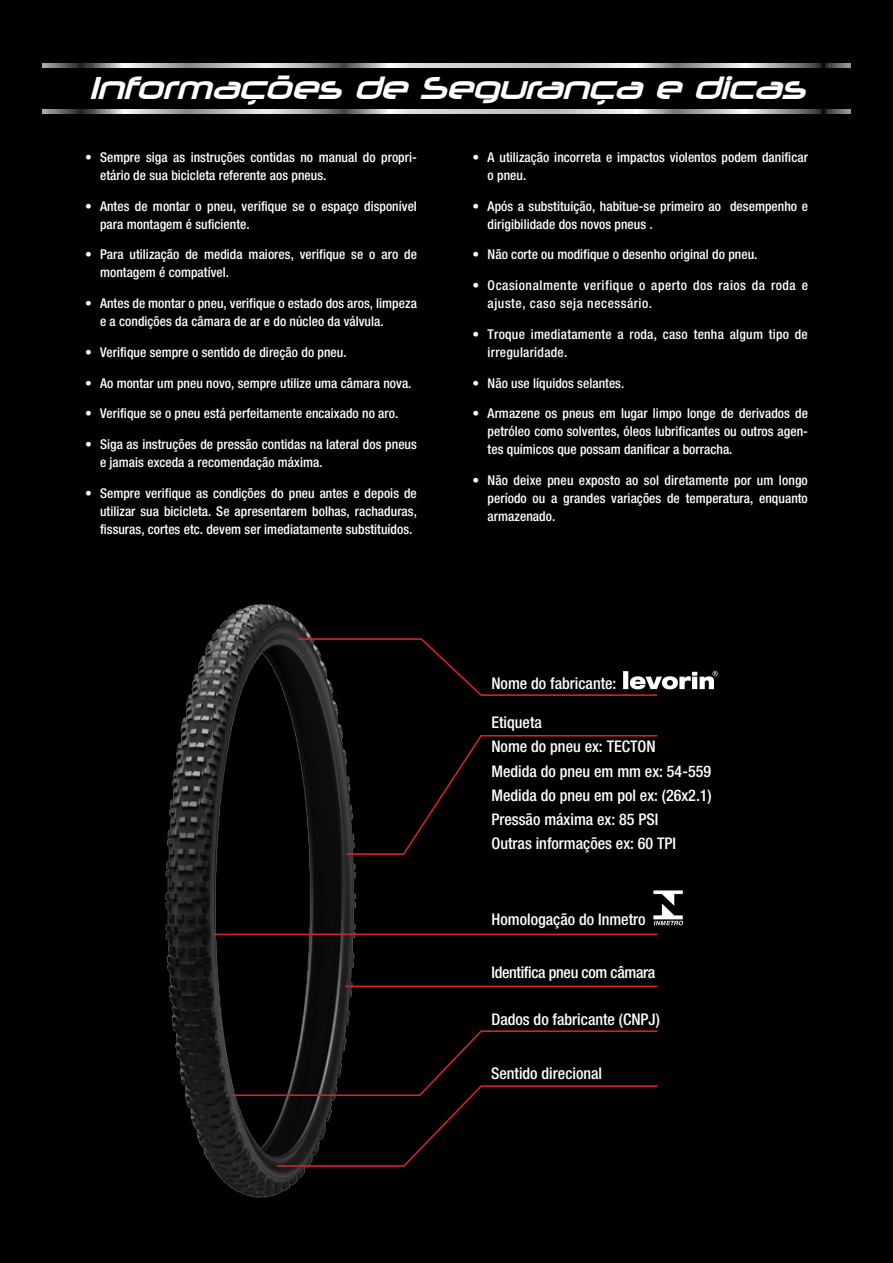
<style>
.page{position:relative;width:893px;height:1263px;background:#000}
.page>*{position:absolute;margin:0;border:0;box-sizing:border-box;transform-origin:0 0}
.t1{font:italic 30px "Neuropolitical";color:#fff}
.t2{font:500 condensed 16.05px/24px "Helvetica Neue";color:#fff}
.t3{font:500 condensed 16.05px "Helvetica Neue";letter-spacing:-.02em;color:#fff}
.t4{font:500 condensed 13.5px/18px "Helvetica Neue";letter-spacing:.005em;color:#fff}
.t5{font:500 condensed 13.5px/18px "Helvetica Neue";letter-spacing:.04em;color:#fff}
</style>
<div class="page">
<hr style="left:891px;top:51px;width:2px;height:1212px;background:#000">
<svg style="left:43px;top:110px;width:807px;height:3px;background:#b0b1b3"></svg>
<svg style="left:43px;top:64px;width:807px;height:3px;background:#b0b1b3"></svg>
<img style="left:152px;top:589px;width:211px;height:616px">
<div style="left:345px;top:734px;width:314px;height:122px;background:#000"></div>
<hr style="left:213px;top:933px;width:444px;height:2px;background:#d2232a">
<hr style="left:345px;top:985px;width:312px;height:2px;background:#d2232a">
<svg style="left:231px;top:1029px;width:428px;height:138px;background:#0a0505"></svg>
<svg style="left:297px;top:637px;width:421px;height:60px;background:#100c0c"></svg>
<svg style="left:653px;top:890px;width:30px;height:35px"></svg>
<h1 class="t1" style="left:90px;top:69px;width:727px">Informações de Segurança e dicas</h1>
<p class="t4" style="left:100px;top:148px;width:318px;text-indent:-15px">• Sempre siga as instruções contidas no manual do propri&shy;etário de sua bicicleta referente aos pneus.</p>
<p class="t4" style="left:100px;top:197px;width:318px;text-indent:-15px">• Antes de montar o pneu, verifique se o espaço disponível para montagem é suficiente.</p>
<p class="t4" style="left:100px;top:245px;width:318px;text-indent:-15px">• Para utilização de medida maiores, verifique se o aro de montagem é compatível.</p>
<p class="t4" style="left:100px;top:294px;width:318px;text-indent:-15px">• Antes de montar o pneu, verifique o estado dos aros, limpeza e a condições da câmara de ar e do núcleo da válvula.</p>
<p class="t4" style="left:85px;top:343px;width:263px">• Verifique sempre o sentido de direção do pneu.</p>
<p class="t4" style="left:85px;top:374px;width:328px">• Ao montar um pneu novo, sempre utilize uma câmara nova.</p>
<p class="t4" style="left:85px;top:404px;width:315px">• Verifique se o pneu está perfeitamente encaixado no aro.</p>
<p class="t4" style="left:100px;top:435px;width:318px;text-indent:-15px">• Siga as instruções de pressão contidas na lateral dos pneus e jamais exceda a recomendação máxima.</p>
<p class="t4" style="left:100px;top:484px;width:318px;text-align:justify;text-indent:-15px">• Sempre verifique as condições do pneu antes e depois de utilizar sua bicicleta. Se apresentarem bolhas, rachaduras, fissuras, cortes etc. devem ser imediatamente substituídos.</p>
<p class="t4" style="left:488px;top:148px;width:322px;text-indent:-15px">• A utilização incorreta e impactos violentos podem danificar o pneu.</p>
<p class="t4" style="left:488px;top:197px;width:322px;text-indent:-15px">• Após a substituição, habitue-se primeiro ao desempenho e dirigibilidade dos novos pneus .</p>
<p class="t4" style="left:473px;top:245px;width:286px">• Não corte ou modifique o desenho original do pneu.</p>
<p class="t5" style="left:488px;top:276px;width:322px;text-indent:-15px">• Ocasionalmente verifique o aperto dos raios da roda e ajuste, caso seja necessário.</p>
<p class="t4" style="left:488px;top:325px;width:322px;text-indent:-15px">• Troque imediatamente a roda, caso tenha algum tipo de irregularidade.</p>
<p class="t4" style="left:473px;top:374px;width:153px">• Não use líquidos selantes.</p>
<p class="t4" style="left:488px;top:404px;width:322px;text-align:justify;text-indent:-15px">• Armazene os pneus em lugar limpo longe de derivados de petróleo como solventes, óleos lubrificantes ou outros agen&shy;tes químicos que possam danificar a borracha.</p>
<p class="t4" style="left:488px;top:471px;width:322px;text-align:justify;text-indent:-15px">• Não deixe pneu exposto ao sol diretamente por um longo período ou a grandes variações de temperatura, enquanto armazenado.</p>
<p class="t2" style="left:491px;top:671px;width:127px">Nome do fabricante:</p>
<p class="t2" style="left:491px;top:710px;width:222px">Etiqueta<br>Nome do pneu ex: TECTON<br>Medida do pneu em mm ex: 54-559<br>Medida do pneu em pol ex: (26x2.1)<br>Pressão máxima ex: 85 PSI<br>Outras informações ex: 60 TPI</p>
<p class="t2" style="left:491px;top:907px;width:156px">Homologação do Inmetro</p>
<p class="t3" style="left:491px;top:962px;width:165px">Identifica pneu com câmara</p>
<p class="t2" style="left:491px;top:1006px;width:170px">Dados do fabricante (CNPJ)</p>
<p class="t2" style="left:491px;top:1061px;width:113px">Sentido direcional</p>
</div>
